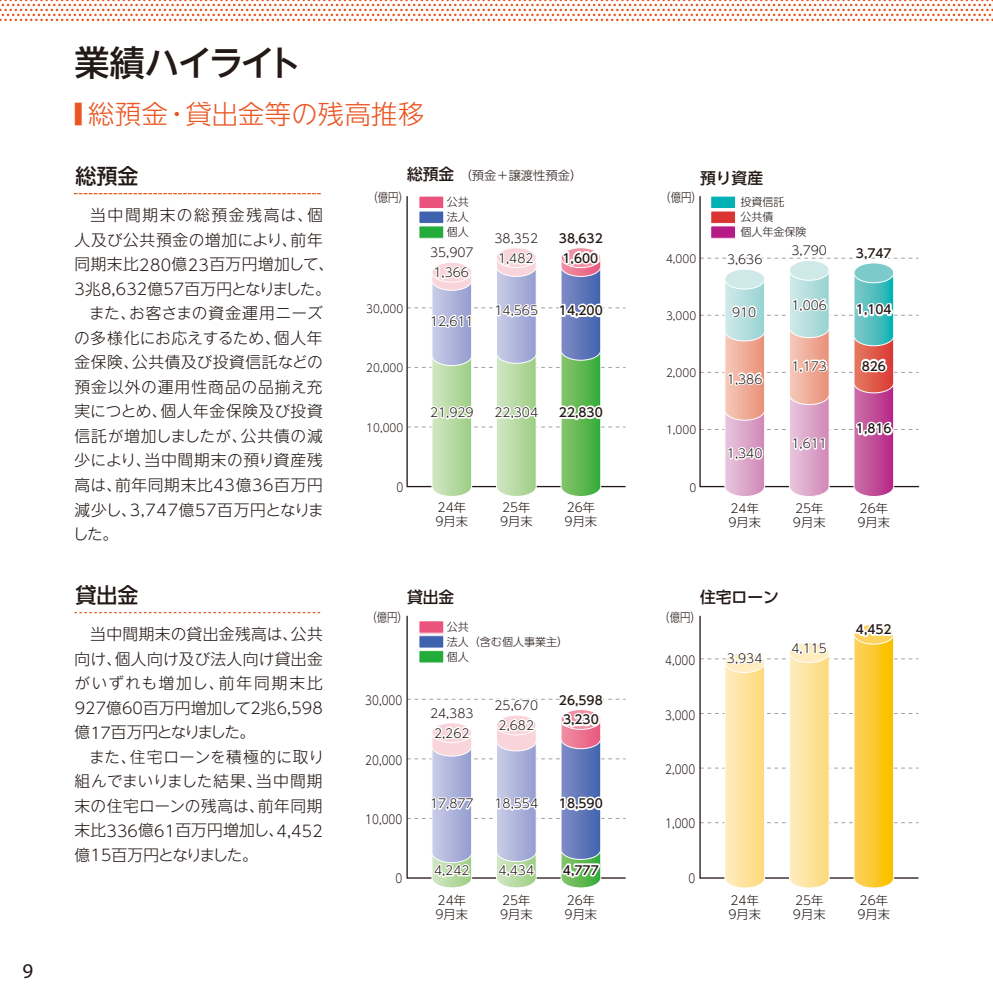
<style>
.page{position:relative;width:993px;height:993px;background:#fff}
.page>*{position:absolute;margin:0;border:0;box-sizing:border-box;transform-origin:0 0}
.t1{font:35px "Ntoday Std Medium KS";letter-spacing:-.1em;color:#231916}
.t2{font:300 26.25px "UD Shin Go Pro";letter-spacing:.015em;color:#ea5521;scale:.3 1}
.t3{font:500 21px "UD Shin Go Pro";color:#231916}
.t4{font:21px "Myriad Pro";color:#231916}
.t5{font:300 15.75px/24.5px "UD Shin Go Pro";letter-spacing:.04em;color:#231916}
.t6{font:300 15.75px "UD Shin Go NT Pro";letter-spacing:.01em;color:#231916}
.t7{font:15.75px/24.5px "Ntoday Std Light KS";letter-spacing:-.02em;color:#231916;text-align:right}
.t8{font:15.75px/24.5px "Ntoday Std Light KS";letter-spacing:-.105em;color:#231916}
.t9{font:15.75px "Ntoday Std Light KS";letter-spacing:-.04em;color:#231916}
.t10{font:500 15.75px "UD Shin Go Pro";color:#231916}
.t11{font:300 12.25px/14px "UD Shin Go Pro";color:#231916}
.t12{font:500 12.25px/19.8px "UD Shin Go Pro";color:#231916;text-align:center}
.t13{font:300 12.25px "UD Shin Go Pro";color:#231916;scale:.85 1}
.t14{font:300 11.03px "UD Shin Go Pro";color:#231916;scale:.94 1}
.t15{font:300 11.03px/14.9px "UD Shin Go Pro";color:#231916}
.s1{font-family:"UD Shin Go Pro";font-weight:500}
.s2{font-family:"Ntoday Std Light KS";font-weight:400}
.s3{font-family:"UD Shin Go NT Pro"}
.s4{font-family:"UD Shin Go Pro"}
.s5{font-family:"UD Shin Go Pro";font-weight:300}
.s6{font-family:"UD Shin Go NT Pro";font-weight:300}
.s7{font-weight:500;font-size:15.75px}
</style>
<div class="page">
<svg style="left:0;top:0;width:992px;height:21px"></svg>
<svg style="left:74px;top:193px;width:247px;height:1px"></svg>
<svg style="left:74px;top:612px;width:247px;height:1px"></svg>
<svg style="left:406px;top:196px;width:220px;height:291px"></svg>
<svg style="left:407px;top:229px;width:218px;height:268px"></svg>
<div style="left:710px;top:196px;width:25px;height:12px;background:#00b2b3"></div>
<div style="left:710px;top:196px;width:25px;height:13px;border:1px solid #fff"></div>
<div style="left:710px;top:211px;width:25px;height:12px;background:#da3533"></div>
<div style="left:710px;top:210px;width:25px;height:14px;border:1px solid #fff"></div>
<div style="left:710px;top:226px;width:25px;height:12px;background:#b71b86"></div>
<div style="left:710px;top:225px;width:25px;height:13px;border:1px solid #fff"></div>
<svg style="left:699px;top:241px;width:219px;height:256px"></svg>
<svg style="left:406px;top:615px;width:220px;height:264px"></svg>
<div style="left:419px;top:620px;width:24px;height:13px;background:#e9537e"></div>
<div style="left:418px;top:620px;width:26px;height:13px;border:1px solid #fff"></div>
<div style="left:419px;top:635px;width:24px;height:13px;background:#3e62ad"></div>
<div style="left:418px;top:635px;width:26px;height:13px;border:1px solid #fff"></div>
<div style="left:419px;top:650px;width:24px;height:12px;background:#23ac39"></div>
<div style="left:418px;top:650px;width:26px;height:13px;border:1px solid #fff"></div>
<svg style="left:407px;top:689px;width:218px;height:199px"></svg>
<svg style="left:699px;top:620px;width:219px;height:268px"></svg>
<h3 class="t4" style="left:22px;top:957px;width:12px">9</h3>
<h1 class="t1" style="left:74px;top:37px;width:229px"><span class="s1">業績</span>ハイライト</h1>
<h2 class="t2" style="left:74px;top:92px;width:1167px">■ 総預金・貸出金等<span class="s2">の</span>残高推移</h2>
<h3 class="t3" style="left:75px;top:159px;width:64px">総預金</h3>
<p class="t5" style="left:75px;top:202px;width:261px;text-indent:16px">当中間期末<span class="s2">の</span>総預金残高<span class="s2">は</span>、個人及<span class="s2">び</span>公共預金<span class="s2">の</span>増加<span class="s2">により</span>、前年同期末比<span class="s3">280</span>億<span class="s3">23</span>百万円増加<span class="s2">して</span>、</p>
<p class="t6" style="left:75px;top:276px;width:258px">3<span class="s4">兆</span>8,632<span class="s4">億</span>57<span class="s4">百万円</span><span class="s2">となりました</span><span class="s4">。</span></p>
<p class="t7" style="left:74px;top:299px;width:250px">また<span class="s5">、</span>お<span class="s5">客</span>さまの<span class="s5">資金運用</span>ニーズの<span class="s5">多様化</span>にお<span class="s5">応</span>えするため<span class="s5">、個人年</span></p>
<p class="t5" style="left:74px;top:349px;width:251px;text-align:justify">金保険、公共債及<span class="s2">び</span>投資信託<span class="s2">などの</span>預金以外<span class="s2">の</span>運用性商品<span class="s2">の</span>品揃<span class="s2">え</span>充実<span class="s2">につとめ</span>、個人年金保険及<span class="s2">び</span>投資信託<span class="s2">が</span>増加<span class="s2">しましたが</span>、公共債<span class="s2">の</span>減少<span class="s2">により</span>、当中間期末<span class="s2">の</span>預<span class="s2">り</span>資産残高<span class="s2">は</span>、前年同期末比<span class="s3">43</span>億<span class="s3">36</span>百万円減少<span class="s2">し</span>、<span class="s3">3,747</span>億<span class="s3">57</span>百万円<span class="s2">となりま</span></p>
<p class="t9" style="left:73px;top:522px;width:47px">した<span class="s5">。</span></p>
<h3 class="t3" style="left:75px;top:578px;width:64px">貸出金</h3>
<p class="t5" style="left:74px;top:621px;width:250px;text-align:justify;text-indent:16px">当中間期末<span class="s2">の</span>貸出金残高<span class="s2">は</span>、公共向<span class="s2">け</span>、個人向<span class="s2">け</span>及<span class="s2">び</span>法人向<span class="s2">け</span>貸出金<span class="s2">がいずれも</span>増加<span class="s2">し</span>、前年同期末比</p>
<p class="t6" style="left:75px;top:695px;width:249px">927<span class="s4">億</span>60<span class="s4">百万円増加</span><span class="s2">して</span>2<span class="s4">兆</span>6,598</p>
<p class="t8" style="left:89px;top:718px;width:236px;text-indent:-15px"><span class="s5">億</span><span class="s6">17</span><span class="s5">百万円</span>となりました<span class="s5">。<br></span>また<span class="s5">、住宅</span>ローンを<span class="s5">積極的</span>に<span class="s5">取</span>り</p>
<p class="t5" style="left:74px;top:768px;width:250px">組<span class="s2">んでまいりました</span>結果、当中間期末<span class="s2">の</span>住宅<span class="s2">ローンの</span>残高<span class="s2">は</span>、前年同期</p>
<p class="t6" style="left:74px;top:817px;width:250px"><span class="s4">末比</span>336<span class="s4">億</span>61<span class="s4">百万円増加</span><span class="s2">し</span><span class="s4">、</span>4,452</p>
<p class="t9" style="left:75px;top:843px;width:185px"><span class="s5">億</span><span class="s6">15</span><span class="s5">百万円</span>となりました<span class="s5">。</span></p>
<p class="t11" style="left:407px;top:167px;width:176px"><span class="s7">総預金</span> （預金＋譲渡性預金）</p>
<p class="t13" style="left:367px;top:187px;width:51px">（億円）</p>
<p class="t14" style="left:366px;top:299px;width:41px">30,000</p>
<p class="t14" style="left:366px;top:359px;width:41px">20,000</p>
<p class="t14" style="left:366px;top:418px;width:41px">10,000</p>
<p class="t13" style="left:396px;top:477px;width:10px">0</p>
<p class="t15" style="left:446px;top:194px;width:24px;text-align:justify">公共法人個人</p>
<p class="t11" style="left:430px;top:245px;width:45px">35,907</p>
<p class="t11" style="left:433px;top:265px;width:37px">1,366</p>
<p class="t11" style="left:430px;top:313px;width:45px">12,611</p>
<p class="t11" style="left:494px;top:230px;width:45px">38,352</p>
<p class="t12" style="left:558px;top:228px;width:45px">38,632</p>
<p class="t11" style="left:498px;top:251px;width:37px">1,482</p>
<p class="t12" style="left:562px;top:248px;width:37px">1,600</p>
<p class="t11" style="left:494px;top:303px;width:45px">14,565</p>
<p class="t12" style="left:558px;top:300px;width:45px">14,200</p>
<p class="t11" style="left:430px;top:405px;width:45px">21,929</p>
<p class="t11" style="left:494px;top:405px;width:45px">22,304</p>
<p class="t12" style="left:558px;top:402px;width:45px">22,830</p>
<p class="t11" style="left:435px;top:499px;width:34px">24年<br>9月末</p>
<p class="t11" style="left:500px;top:499px;width:34px">25年<br>9月末</p>
<p class="t11" style="left:564px;top:499px;width:34px">26年<br>9月末</p>
<p class="t10" style="left:407px;top:584px;width:49px">貸出金</p>
<p class="t13" style="left:366px;top:607px;width:51px">（億円）</p>
<p class="t13" style="left:365px;top:690px;width:45px">30,000</p>
<p class="t13" style="left:365px;top:750px;width:45px">20,000</p>
<p class="t13" style="left:365px;top:809px;width:45px">10,000</p>
<p class="t13" style="left:395px;top:868px;width:10px">0</p>
<p class="t15" style="left:446px;top:618px;width:123px">公共<br>法人（含む個人事業主）個人</p>
<p class="t11" style="left:430px;top:702px;width:45px;line-height:19.8px;text-align:center">24,383<br>2,262</p>
<p class="t11" style="left:494px;top:695px;width:45px;line-height:19.8px;text-align:center">25,670<br>2,682</p>
<p class="t12" style="left:558px;top:689px;width:45px">26,598<br>3,230</p>
<p class="t11" style="left:430px;top:796px;width:45px">17,877</p>
<p class="t11" style="left:434px;top:862px;width:37px">4,242</p>
<p class="t11" style="left:494px;top:796px;width:45px">18,554</p>
<p class="t11" style="left:498px;top:862px;width:37px">4,434</p>
<p class="t12" style="left:558px;top:793px;width:45px">18,590</p>
<p class="t12" style="left:563px;top:859px;width:37px">4,777</p>
<p class="t11" style="left:435px;top:892px;width:34px">24年<br>9月末</p>
<p class="t11" style="left:500px;top:892px;width:34px">25年<br>9月末</p>
<p class="t11" style="left:564px;top:892px;width:34px">26年<br>9月末</p>
<p class="t10" style="left:699px;top:165px;width:64px">預り資産</p>
<p class="t13" style="left:660px;top:188px;width:50px">（億円）</p>
<p class="t14" style="left:666px;top:250px;width:34px">4,000</p>
<p class="t14" style="left:666px;top:307px;width:34px">3,000</p>
<p class="t14" style="left:666px;top:364px;width:34px">2,000</p>
<p class="t14" style="left:666px;top:421px;width:34px">1,000</p>
<p class="t14" style="left:689px;top:478px;width:9px">0</p>
<p class="t15" style="left:740px;top:194px;width:68px">投資信託<br>公共債<br>個人年金保険</p>
<p class="t11" style="left:726px;top:252px;width:37px">3,636</p>
<p class="t11" style="left:791px;top:243px;width:37px">3,790</p>
<p class="t11" style="left:731px;top:304px;width:26px">910</p>
<p class="t11" style="left:726px;top:371px;width:37px">1,386</p>
<p class="t11" style="left:726px;top:446px;width:37px">1,340</p>
<p class="t11" style="left:791px;top:297px;width:37px">1,006</p>
<p class="t11" style="left:791px;top:358px;width:37px">1,173</p>
<p class="t11" style="left:791px;top:436px;width:37px">1,611</p>
<p class="t12" style="left:855px;top:243px;width:37px">3,747</p>
<p class="t12" style="left:855px;top:299px;width:37px">1,104</p>
<p class="t12" style="left:861px;top:355px;width:26px">826</p>
<p class="t12" style="left:855px;top:418px;width:37px">1,816</p>
<p class="t11" style="left:728px;top:501px;width:34px">24年<br>9月末</p>
<p class="t11" style="left:792px;top:501px;width:34px">25年<br>9月末</p>
<p class="t11" style="left:857px;top:501px;width:34px">26年<br>9月末</p>
<p class="t10" style="left:699px;top:584px;width:80px">住宅ローン</p>
<p class="t13" style="left:659px;top:607px;width:50px">（億円）</p>
<p class="t13" style="left:665px;top:650px;width:37px">4,000</p>
<p class="t11" style="left:726px;top:650px;width:37px">3,934</p>
<p class="t11" style="left:791px;top:640px;width:37px">4,115</p>
<p class="t13" style="left:665px;top:704px;width:37px">3,000</p>
<p class="t13" style="left:665px;top:759px;width:37px">2,000</p>
<p class="t13" style="left:665px;top:813px;width:37px">1,000</p>
<p class="t13" style="left:688px;top:868px;width:10px">0</p>
<p class="t12" style="left:855px;top:619px;width:37px">4,452</p>
<p class="t11" style="left:728px;top:892px;width:34px">24年<br>9月末</p>
<p class="t11" style="left:792px;top:892px;width:34px">25年<br>9月末</p>
<p class="t11" style="left:857px;top:892px;width:34px">26年<br>9月末</p>
</div>
